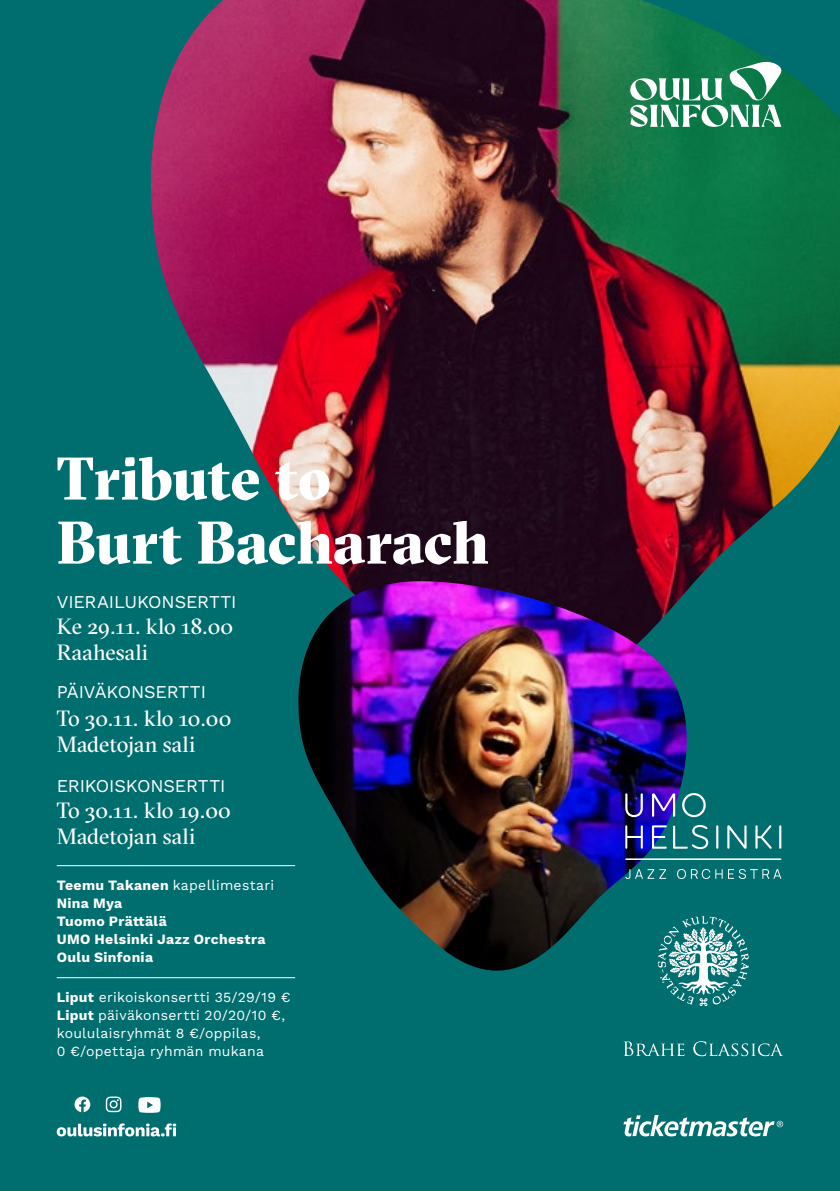
<style>
.page{position:relative;width:840px;height:1191px;background:#fff}
.page>*{position:absolute;margin:0;border:0;box-sizing:border-box;transform-origin:0 0}
.t1{font:900 60px/64px "GT Sectra Fine";letter-spacing:-.01em;color:#fff}
.t2{font:22px/26px "GT Sectra Fine";color:#fff}
.t3{font:18px "Work Sans";letter-spacing:-.01em;color:#fff}
.t4{font:14px/18px "Work Sans";letter-spacing:.02em;color:#fff}
.t5{font:700 14px/18px "Work Sans";letter-spacing:.02em;color:#fff}
.s1{font-weight:400}
.s2{font-weight:700}
</style>
<div class="page">
<div style="left:0;top:0;width:839px;height:1191px;background:#006d6e"></div>
<img style="left:151px;top:0;width:688px;height:589px">
<img style="left:297px;top:581px;width:391px;height:390px">
<svg style="left:625px;top:869px;width:40px;height:10px"></svg>
<svg style="left:676px;top:869px;width:104px;height:10px"></svg>
<svg style="left:625px;top:793px;width:17px;height:24px"></svg>
<svg style="left:651px;top:793px;width:23px;height:23px"></svg>
<svg style="left:681px;top:793px;width:24px;height:24px"></svg>
<svg style="left:625px;top:825px;width:17px;height:23px"></svg>
<svg style="left:651px;top:825px;width:15px;height:23px"></svg>
<svg style="left:672px;top:825px;width:35px;height:24px"></svg>
<hr style="left:715px;top:825px;width:3px;height:23px;background:#fff">
<svg style="left:727px;top:825px;width:19px;height:23px"></svg>
<svg style="left:755px;top:825px;width:16px;height:23px"></svg>
<hr style="left:778px;top:825px;width:2px;height:23px;background:#fff">
<hr style="left:625px;top:858px;width:155px;height:2px;background:#fff">
<svg style="left:657px;top:916px;width:91px;height:90px"></svg>
<hr style="left:57px;top:865px;width:238px;height:1px;background:#fff">
<hr style="left:57px;top:977px;width:238px;height:1px;background:#fff">
<svg style="left:74px;top:1096px;width:16px;height:16px"></svg>
<svg style="left:106px;top:1096px;width:15px;height:16px"></svg>
<svg style="left:138px;top:1097px;width:22px;height:15px"></svg>
<svg style="left:57px;top:1123px;width:119px;height:13px"></svg>
<svg style="left:623px;top:1115px;width:159px;height:21px"></svg>
<svg style="left:630px;top:60px;width:152px;height:67px;background:#59a482"></svg>
<svg style="left:623px;top:1041px;width:159px;height:15px"></svg>
<h1 class="t1" style="left:57px;top:447px;width:433px">Tribute to<br>Burt Bacharach</h1>
<p class="t3" style="left:57px;top:588px;width:181px">VIERAILUKONSERTTI</p>
<h2 class="t2" style="left:57px;top:613px;width:178px">Ke 29.11. klo 18.00<br>Raahesali</h2>
<p class="t3" style="left:57px;top:678px;width:151px">PÄIVÄKONSERTTI</p>
<h2 class="t2" style="left:57px;top:705px;width:176px">To 30.11. klo 10.00<br>Madetojan sali</h2>
<p class="t3" style="left:57px;top:772px;width:170px">ERIKOISKONSERTTI</p>
<h2 class="t2" style="left:57px;top:797px;width:175px">To 30.11. klo 19.00<br>Madetojan sali</h2>
<p class="t5" style="left:57px;top:877px;width:219px">Teemu Takanen <span class="s1">kapellimestari<br></span>Nina Mya<br>Tuomo Prättälä<br>UMO Helsinki Jazz Orchestra<br>Oulu Sinfonia</p>
<p class="t4" style="left:57px;top:988px;width:235px"><span class="s2">Liput</span> erikoiskonsertti 35/29/19 €<br><span class="s2">Liput</span> päiväkonsertti 20/20/10 €, koululaisryhmät 8 €/oppilas,<br>0 €/opettaja ryhmän mukana</p>
</div>
